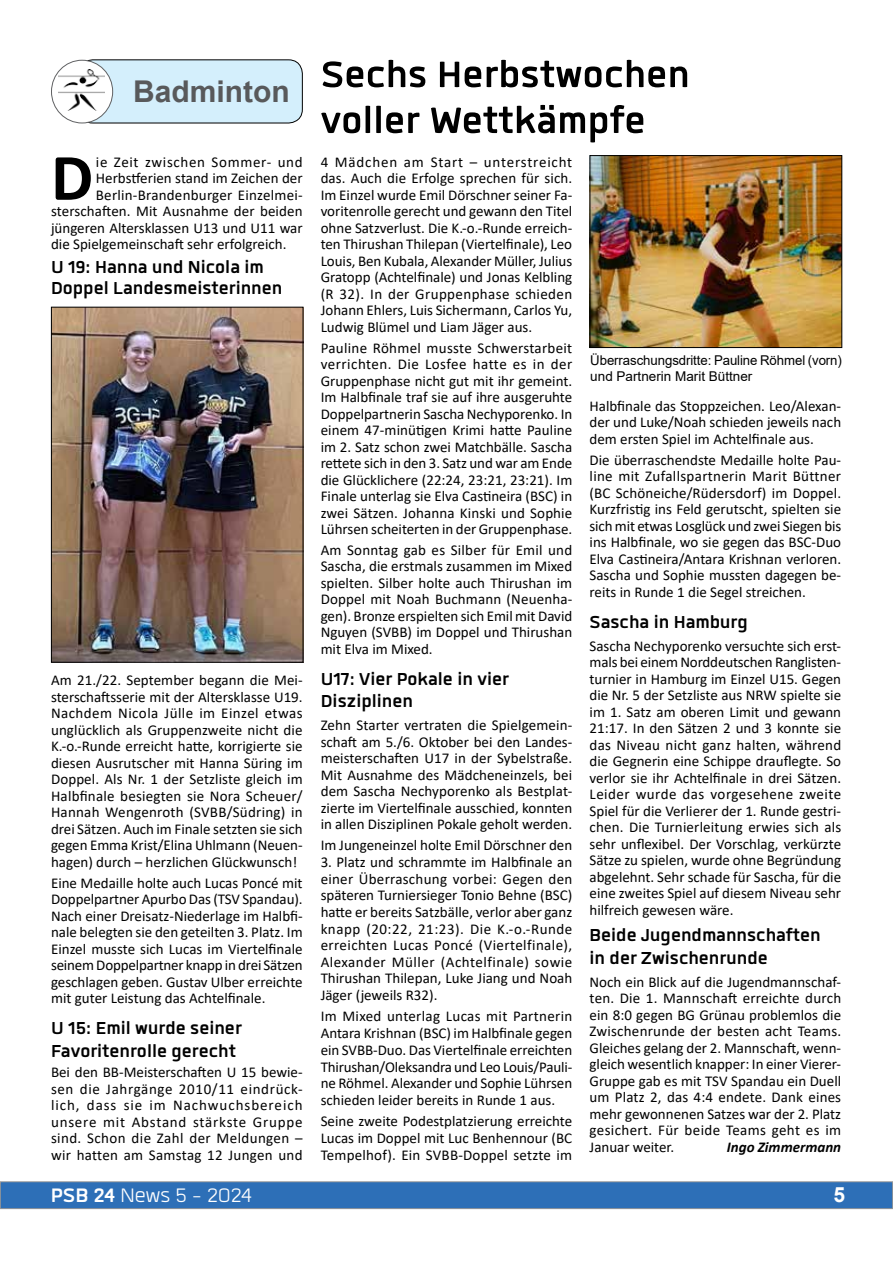
<style>
.page{position:relative;width:893px;height:1263px;background:#fff}
.page>*{position:absolute;margin:0;border:0;box-sizing:border-box;transform-origin:0 0}
.t1{font:700 67.05px "Calibri";color:#000}
.t2{font:700 51px/45.9px "Quan";color:#000}
.t3{font:700 30px "Arial";color:#58595b}
.t4{font:27px "Quan";color:#fff}
.t5{font:700 24px/22.5px "Quan";color:#000}
.t6{font:700 21px "Arial";color:#fff}
.t7{font:15px/16.5px "Calibri";color:#000;text-align:justify}
.t8{font:15px "Calibri";letter-spacing:.045em;color:#000}
.t9{font:italic 700 15px "Calibri";color:#000}
.t10{font:13.5px/15.8px "Arial";letter-spacing:-.005em;color:#000}
.s1{font-weight:700}
</style>
<div class="page">
<div style="left:0;top:1182px;width:893px;height:26px;background:#2d6fb7"></div>
<div style="left:0;top:1181px;width:893px;height:28px;border:1px solid #939598"></div>
<img style="left:53px;top:309px;width:248px;height:352px">
<div style="left:51px;top:307px;width:252px;height:356px;border:1px solid #000"></div>
<img style="left:592px;top:157px;width:248px;height:189px">
<div style="left:590px;top:155px;width:252px;height:193px;border:1px solid #000"></div>
<div style="left:79px;top:60px;width:223px;height:63px;background:#d4effc;border-radius:14px"></div>
<div style="left:79px;top:60px;width:224px;height:63px;border:1px solid #000;border-radius:14px"></div>
<div style="left:51px;top:60px;width:62px;height:63px;background:#fff;border-radius:50%"></div>
<div style="left:51px;top:60px;width:62px;height:63px;border:1px solid #606163;border-radius:50%"></div>
<img style="left:59px;top:69px;width:45px;height:42px">
<h3 class="t3" style="left:133px;top:70px;width:158px">Badminton</h3>
<h1 class="t1" style="left:51px;top:130px;width:44px">D</h1>
<p class="t8" style="left:96px;top:151px;width:208px">ie Zeit zwischen Sommer- und</p>
<p class="t7" style="left:96px;top:170px;width:208px">Herbstferien stand im Zeichen der</p>
<p class="t7" style="left:96px;top:186px;width:208px">Berlin-Brandenburger Einzelmei-</p>
<p class="t7" style="left:51px;top:203px;width:253px">sterschaften. Mit Ausnahme der beiden</p>
<p class="t7" style="left:51px;top:219px;width:253px">jüngeren Altersklassen U13 und U11 war</p>
<p class="t7" style="left:51px;top:236px;width:237px">die Spielgemeinschaft sehr erfolgreich.</p>
<h3 class="t5" style="left:51px;top:256px;width:233px;line-height:21px">U 19: Hanna und Nicola im<br>Doppel Landesmeisterinnen</h3>
<p class="t7" style="left:51px;top:672px;width:253px">Am 21./22. September begann die Mei&shy;sterschaftsserie mit der Altersklasse U19.<br>Nachdem Nicola Jülle im Einzel etwas unglücklich als Gruppenzweite nicht die K.-o.-Runde erreicht hatte, korrigierte sie diesen Ausrutscher mit Hanna Süring im Doppel. Als Nr. 1 der Setzliste gleich im Halbfinale besiegten sie Nora Scheuer/ Hannah Wengenroth (SVBB/Südring) in drei Sätzen. Auch im Finale setzten sie sich gegen Emma Krist/Elina Uhlmann (Neuen&shy;hagen) durch – herzlichen Glückwunsch!</p>
<p class="t7" style="left:51px;top:874px;width:253px">Eine Medaille holte auch Lucas Poncé mit Doppelpartner Apurbo Das (TSV Spandau).<br>Nach einer Dreisatz-Niederlage im Halbfi&shy;nale belegten sie den geteilten 3. Platz. Im Einzel musste sich Lucas im Viertelfinale seinem Doppelpartner knapp in drei Sätzen geschlagen geben. Gustav Ulber erreichte mit guter Leistung das Achtelfinale.</p>
<h3 class="t5" style="left:51px;top:1016px;width:192px">U 15: Emil wurde seiner<br>Favoritenrolle gerecht</h3>
<p class="t7" style="left:51px;top:1064px;width:253px">Bei den BB-Meisterschaften U 15 bewie&shy;sen die Jahrgänge 2010/11 eindrück&shy;lich, dass sie im Nachwuchsbereich unsere mit Abstand stärkste Gruppe sind. Schon die Zahl der Meldungen – wir hatten am Samstag 12 Jungen und</p>
<h2 class="t2" style="left:321px;top:51px;width:371px">Sechs Herbstwochen voller Wettkämpfe</h2>
<p class="t7" style="left:321px;top:153px;width:253px">4 Mädchen am Start – unterstreicht das. Auch die Erfolge sprechen für sich.<br>Im Einzel wurde Emil Dörschner seiner Fa&shy;voritenrolle gerecht und gewann den Titel ohne Satzverlust. Die K.-o.-Runde erreich&shy;ten Thirushan Thilepan (Viertelfinale), Leo Louis, Ben Kubala, Alexander Müller, Julius Gratopp (Achtelfinale) und Jonas Kelbling (R 32). In der Gruppenphase schieden Johann Ehlers, Luis Sichermann, Carlos Yu, Ludwig Blümel und Liam Jäger aus.</p>
<p class="t7" style="left:321px;top:339px;width:253px">Pauline Röhmel musste Schwerstarbeit verrichten. Die Losfee hatte es in der Gruppenphase nicht gut mit ihr gemeint.<br>Im Halbfinale traf sie auf ihre ausgeruhte Doppelpartnerin Sascha Nechyporenko. In einem 47-minütigen Krimi hatte Pauline im 2. Satz schon zwei Matchbälle. Sascha rettete sich in den 3. Satz und war am Ende die Glücklichere (22:24, 23:21, 23:21). Im Finale unterlag sie Elva Castineira (BSC) in zwei Sätzen. Johanna Kinski und Sophie Lührsen scheiterten in der Gruppenphase.</p>
<p class="t7" style="left:321px;top:541px;width:253px">Am Sonntag gab es Silber für Emil und Sascha, die erstmals zusammen im Mixed spielten. Silber holte auch Thirushan im Doppel mit Noah Buchmann (Neuenha&shy;gen). Bronze erspielten sich Emil mit David Nguyen (SVBB) im Doppel und Thirushan mit Elva im Mixed.</p>
<h3 class="t5" style="left:321px;top:667px;width:190px">U17: Vier Pokale in vier<br>Disziplinen</h3>
<p class="t7" style="left:321px;top:717px;width:253px">Zehn Starter vertraten die Spielgemein&shy;schaft am 5./6. Oktober bei den Landes&shy;meisterschaften U17 in der Sybelstraße.<br>Mit Ausnahme des Mädcheneinzels, bei dem Sascha Nechyporenko als Bestplat&shy;zierte im Viertelfinale ausschied, konnten in allen Disziplinen Pokale geholt werden.</p>
<p class="t7" style="left:321px;top:837px;width:253px">Im Jungeneinzel holte Emil Dörschner den</p>
<p class="t7" style="left:321px;top:853px;width:253px">3. Platz und schrammte im Halbfinale an einer Überraschung vorbei: Gegen den späteren Turniersieger Tonio Behne (BSC) hatte er bereits Satzbälle, verlor aber ganz knapp (20:22, 21:23). Die K.-o.-Runde erreichten Lucas Poncé (Viertelfinale), Alexander Müller (Achtelfinale) sowie Thirushan Thilepan, Luke Jiang und Noah Jäger (jeweils R32).</p>
<p class="t7" style="left:321px;top:1007px;width:253px">Im Mixed unterlag Lucas mit Partnerin Antara Krishnan (BSC) im Halbfinale gegen ein SVBB-Duo. Das Viertelfinale erreichten Thirushan/Oleksandra und Leo Louis/Pauli&shy;ne Röhmel. Alexander und Sophie Lührsen schieden leider bereits in Runde 1 aus.</p>
<p class="t7" style="left:321px;top:1112px;width:253px">Seine zweite Podestplatzierung erreichte Lucas im Doppel mit Luc Benhennour (BC Tempelhof). Ein SVBB-Doppel setzte im</p>
<p class="t10" style="left:590px;top:352px;width:253px">Überraschungsdritte: Pauline Röhmel (vorn) und Partnerin Marit Büttner</p>
<p class="t7" style="left:590px;top:397px;width:253px">Halbfinale das Stoppzeichen. Leo/Alexan&shy;der und Luke/Noah schieden jeweils nach dem ersten Spiel im Achtelfinale aus.</p>
<p class="t7" style="left:590px;top:451px;width:253px">Die überraschendste Medaille holte Pau&shy;line mit Zufallspartnerin Marit Büttner (BC Schöneiche/Rüdersdorf) im Doppel.<br>Kurzfristig ins Feld gerutscht, spielten sie sich mit etwas Losglück und zwei Siegen bis ins Halbfinale, wo sie gegen das BSC-Duo Elva Castineira/Antara Krishnan verloren.<br>Sascha und Sophie mussten dagegen be&shy;reits in Runde 1 die Segel streichen.</p>
<h3 class="t5" style="left:590px;top:610px;width:160px">Sascha in Hamburg</h3>
<p class="t7" style="left:590px;top:637px;width:253px">Sascha Nechyporenko versuchte sich erst&shy;mals bei einem Norddeutschen Ranglisten&shy;turnier in Hamburg im Einzel U15. Gegen die Nr. 5 der Setzliste aus NRW spielte sie im 1. Satz am oberen Limit und gewann 21:17. In den Sätzen 2 und 3 konnte sie das Niveau nicht ganz halten, während die Gegnerin eine Schippe drauflegte. So verlor sie ihr Achtelfinale in drei Sätzen.<br>Leider wurde das vorgesehene zweite Spiel für die Verlierer der 1. Runde gestri&shy;chen. Die Turnierleitung erwies sich als sehr unflexibel. Der Vorschlag, verkürzte Sätze zu spielen, wurde ohne Begründung abgelehnt. Sehr schade für Sascha, für die eine zweites Spiel auf diesem Niveau sehr hilfreich gewesen wäre.</p>
<h3 class="t5" style="left:590px;top:924px;width:233px">Beide Jugendmannschaften in der Zwischenrunde</h3>
<p class="t7" style="left:590px;top:973px;width:253px">Noch ein Blick auf die Jugendmannschaf&shy;ten. Die 1. Mannschaft erreichte durch ein 8:0 gegen BG Grünau problemlos die Zwischenrunde der besten acht Teams.<br>Gleiches gelang der 2. Mannschaft, wenn&shy;gleich wesentlich knapper: In einer Vierer-Gruppe gab es mit TSV Spandau ein Duell um Platz 2, das 4:4 endete. Dank eines mehr gewonnenen Satzes war der 2. Platz gesichert. Für beide Teams geht es im Januar weiter.</p>
<p class="t9" style="left:727px;top:1136px;width:116px">Ingo Zimmermann</p>
<h3 class="t4" style="left:51px;top:1183px;width:204px"><span class="s1">PSB 24</span> News 5 - 2024</h3>
<h3 class="t6" style="left:833px;top:1180px;width:13px">5</h3>
</div>
